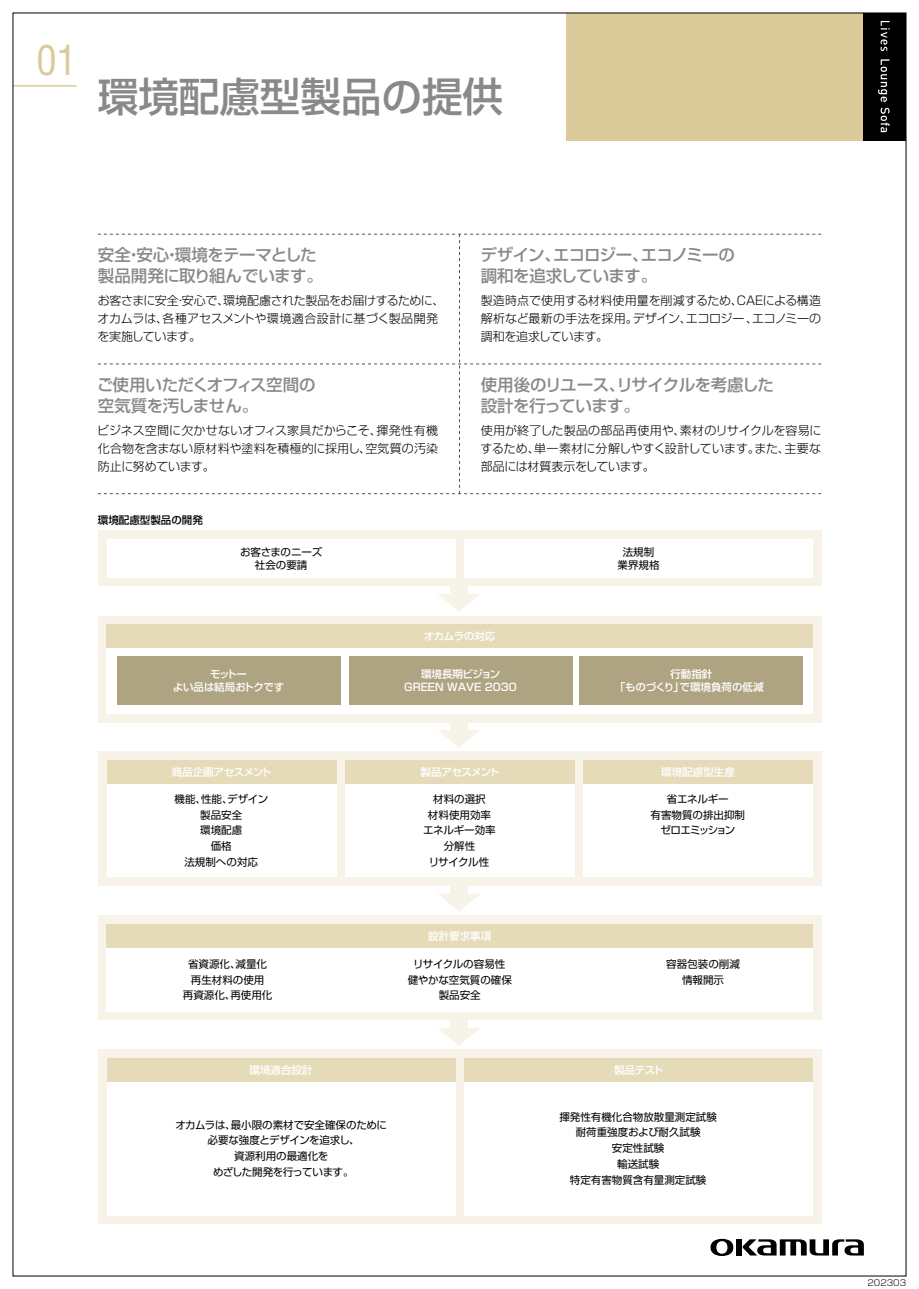
<style>
.page{position:relative;width:919px;height:1289px;background:#fff}
.page>*{position:absolute;margin:0;border:0;box-sizing:border-box;transform-origin:0 0}
.t1{font:500 40.5px "Shin Go Pro";color:#898989}
.t2{font:condensed 40.35px "Helvetica LT Std";color:#dbcb9b}
.t3{font:500 16.5px/21px "Shin Go Pro";letter-spacing:-.03em;color:#898989}
.t4{font:300 12px/18px "Shin Go Pro";letter-spacing:-.005em;color:#000}
.t5{font:300 12px/18px "Shin Go Pro";letter-spacing:.025em;color:#000}
.t6{font:300 12px/18px "Shin Go Pro";letter-spacing:-.035em;color:#000}
.t7{font:300 12px/18px "Shin Go Pro";letter-spacing:-.025em;color:#000}
.t8{font:300 12px "Shin Go Pro";letter-spacing:-.03em;color:#000}
.t9{font:10.5px/15.8px "Shin Go Pro";color:#000;text-align:center}
.t10{font:500 10.5px/13.5px "Shin Go Pro";color:#fff;text-align:center}
.t11{font:500 10.5px "Shin Go Pro";letter-spacing:-.035em;color:#fff}
.t12{font:500 10.5px/13.5px "Shin Go Pro";letter-spacing:-.03em;color:#fff;text-align:center}
.t13{font:10.5px "Shin Go Pro";letter-spacing:-.03em;color:#000}
.t14{font:10.5px "Shin Go Pro";letter-spacing:-.04em;color:#000}
.t15{font:500 10.5px "Shin Go Pro";color:#000}
.t16{font:500 10.5px "Shin Go Pro";letter-spacing:-.045em;color:#fff}
.t17{font:300 8.55px "Shin Go Pro";color:#000}
</style>
<div class="page">
<svg style="left:98px;top:234px;width:723px;height:260px"></svg>
<div style="left:98px;top:915px;width:723px;height:104px;background:#f7f3e8"></div>
<div style="left:98px;top:616px;width:723px;height:106px;background:#f7f3e8"></div>
<div style="left:107px;top:624px;width:705px;height:89px;background:#fff"></div>
<div style="left:98px;top:752px;width:723px;height:134px;background:#f7f3e8"></div>
<div style="left:107px;top:760px;width:229px;height:117px;background:#fff"></div>
<div style="left:345px;top:760px;width:229px;height:117px;background:#fff"></div>
<div style="left:583px;top:760px;width:229px;height:117px;background:#fff"></div>
<div style="left:107px;top:760px;width:229px;height:23px;background:#e6dbb9"></div>
<div style="left:345px;top:760px;width:229px;height:23px;background:#e6dbb9"></div>
<div style="left:583px;top:760px;width:229px;height:23px;background:#e6dbb9"></div>
<div style="left:107px;top:624px;width:705px;height:23px;background:#e6dbb9"></div>
<div style="left:107px;top:924px;width:705px;height:87px;background:#fff"></div>
<div style="left:107px;top:924px;width:705px;height:23px;background:#e6dbb9"></div>
<div style="left:98px;top:1049px;width:723px;height:175px;background:#f7f3e8"></div>
<div style="left:107px;top:1058px;width:348px;height:157px;background:#fff"></div>
<div style="left:464px;top:1058px;width:348px;height:157px;background:#fff"></div>
<div style="left:98px;top:530px;width:723px;height:56px;background:#f7f3e8"></div>
<div style="left:107px;top:539px;width:348px;height:38px;background:#fff"></div>
<div style="left:464px;top:539px;width:348px;height:38px;background:#fff"></div>
<div style="left:107px;top:1058px;width:348px;height:23px;background:#e6dbb9"></div>
<div style="left:464px;top:1058px;width:348px;height:23px;background:#e6dbb9"></div>
<svg style="left:438px;top:729px;width:42px;height:18px"></svg>
<div style="left:450px;top:719px;width:17px;height:13px;background:#f7f3e8"></div>
<svg style="left:438px;top:593px;width:42px;height:18px"></svg>
<div style="left:450px;top:583px;width:17px;height:13px;background:#f7f3e8"></div>
<svg style="left:439px;top:893px;width:41px;height:18px"></svg>
<div style="left:450px;top:883px;width:17px;height:13px;background:#f7f3e8"></div>
<svg style="left:438px;top:1027px;width:42px;height:18px"></svg>
<div style="left:450px;top:1017px;width:17px;height:13px;background:#f7f3e8"></div>
<div style="left:117px;top:656px;width:223px;height:49px;background:#afa482"></div>
<div style="left:349px;top:656px;width:223px;height:49px;background:#afa482"></div>
<div style="left:579px;top:656px;width:224px;height:49px;background:#afa482"></div>
<div style="left:735px;top:1239px;width:6px;height:16px;background:#000"></div>
<svg style="left:710px;top:1238px;width:23px;height:17px"></svg>
<svg style="left:742px;top:1239px;width:121px;height:16px"></svg>
<div style="left:566px;top:13px;width:297px;height:127px;background:#dbcb9b"></div>
<div style="left:863px;top:13px;width:43px;height:127px;background:#000"></div>
<svg style="left:880px;top:21px;width:9px;height:30px"></svg>
<svg style="left:878px;top:59px;width:11px;height:73px"></svg>
<hr style="left:13px;top:85px;width:64px;height:2px;background:#dbcb9b">
<h2 class="t2" style="left:36px;top:35px;width:42px">01</h2>
<h1 class="t1" style="left:98px;top:64px;width:407px">環境配慮型製品の提供</h1>
<h3 class="t3" style="left:98px;top:242px;width:220px">安全安心環境をテーマとした</h3>
<h3 class="t3" style="left:98px;top:242px;width:226px;text-indent:28px">・<br>製品開発に取り組んでいます。</h3>
<p class="t8" style="left:223px;top:291px;width:223px">環境配慮された製品をお届けするために、</p>
<h3 class="t3" style="left:164px;top:242px;width:18px">・</h3>
<p class="t4" style="left:98px;top:290px;width:133px">お客さまに安全安心で、</p>
<p class="t5" style="left:163px;top:290px;width:277px;text-indent:12px">・<br>各種アセスメントや環境適合設計に基づく製品開発</p>
<p class="t6" style="left:97px;top:308px;width:105px">オカムラは、<br>を実施しています。</p>
<h3 class="t3" style="left:97px;top:372px;width:220px">ご使用いただくオフィス空間の空気質を汚しません。</h3>
<h3 class="t3" style="left:480px;top:242px;width:178px">デザイン、<br>調和を追求しています。</h3>
<h3 class="t3" style="left:553px;top:242px;width:97px">エコロジー、</h3>
<h3 class="t3" style="left:641px;top:242px;width:96px">エコノミーの</h3>
<p class="t4" style="left:480px;top:290px;width:264px">製造時点で使用する材料使用量を削減するため、</p>
<p class="t6" style="left:736px;top:290px;width:86px">CAEによる構造</p>
<p class="t4" style="left:632px;top:308px;width:61px">デザイン、</p>
<p class="t4" style="left:686px;top:308px;width:74px">エコロジー、</p>
<p class="t4" style="left:480px;top:308px;width:159px">解析など最新の手法を採用。調和を追求しています。</p>
<h3 class="t3" style="left:480px;top:372px;width:295px">使用後のリユースリサイクルを考慮した</h3>
<p class="t4" style="left:752px;top:308px;width:71px">エコノミーの</p>
<h3 class="t3" style="left:480px;top:372px;width:161px;text-indent:128px">、設計を行っています。</h3>
<p class="t4" style="left:97px;top:420px;width:342px">ビジネス空間に欠かせないオフィス家具だからこそ、<br>化合物を含まない原材料や塗料を積極的に採用し空気質の汚染</p>
<p class="t4" style="left:359px;top:438px;width:13px">、</p>
<p class="t6" style="left:98px;top:456px;width:118px">防止に努めています。</p>
<p class="t4" style="left:376px;top:420px;width:63px">揮発性有機</p>
<p class="t5" style="left:480px;top:420px;width:206px">使用が終了した製品の部品再使用や、</p>
<p class="t4" style="left:680px;top:420px;width:143px">素材のリサイクルを容易に</p>
<p class="t4" style="left:784px;top:438px;width:38px">主要な</p>
<p class="t4" style="left:534px;top:438px;width:227px">単一素材に分解しやすく設計しています。</p>
<p class="t7" style="left:480px;top:438px;width:176px">するため、<br>部品には材質表示をしています。</p>
<p class="t4" style="left:754px;top:438px;width:37px">また、</p>
<p class="t15" style="left:98px;top:511px;width:107px">環境配慮型製品の開発</p>
<p class="t9" style="left:240px;top:543px;width:84px;line-height:13.5px">お客さまのニーズ社会の要請</p>
<p class="t9" style="left:617px;top:543px;width:43px;line-height:13.5px">法規制業界規格</p>
<p class="t11" style="left:424px;top:627px;width:73px">オカムラの対応</p>
<p class="t12" style="left:173px;top:666px;width:113px">モットー<br>よい品は結局おトクです</p>
<p class="t10" style="left:404px;top:666px;width:114px">環境長期ビジョン<br>GREEN WAVE 2030</p>
<p class="t10" style="left:679px;top:666px;width:85px;text-align:left;text-indent:-9px">行動指針<br>で環境負荷の低減</p>
<p class="t10" style="left:615px;top:679px;width:71px">「ものづくり」</p>
<p class="t11" style="left:172px;top:763px;width:101px">商品企画アセスメント</p>
<p class="t16" style="left:420px;top:763px;width:80px">製品アセスメント</p>
<p class="t10" style="left:661px;top:764px;width:75px">環境配慮型生産</p>
<p class="t9" style="left:227px;top:789px;width:42px">デザイン</p>
<p class="t9" style="left:175px;top:789px;width:33px">機能、</p>
<p class="t9" style="left:201px;top:789px;width:33px">性能、</p>
<p class="t9" style="left:200px;top:805px;width:43px">製品安全</p>
<p class="t9" style="left:200px;top:821px;width:43px">環境配慮</p>
<p class="t9" style="left:211px;top:837px;width:22px">価格</p>
<p class="t9" style="left:184px;top:852px;width:75px">法規制への対応</p>
<p class="t9" style="left:423px;top:789px;width:74px">材料の選択<br>材料使用効率エネルギー効率分解性<br>リサイクル性</p>
<p class="t9" style="left:650px;top:789px;width:96px">省エネルギー<br>有害物質の排出抑制ゼロエミッション</p>
<p class="t10" style="left:428px;top:927px;width:64px">設計要求事項</p>
<p class="t9" style="left:235px;top:954px;width:33px">減量化</p>
<p class="t9" style="left:188px;top:954px;width:54px">省資源化、</p>
<p class="t9" style="left:191px;top:970px;width:75px">再生材料の使用</p>
<p class="t9" style="left:230px;top:986px;width:43px">再使用化</p>
<p class="t9" style="left:183px;top:986px;width:54px">再資源化、</p>
<p class="t9" style="left:407px;top:954px;width:106px">リサイクルの容易性健やかな空気質の確保製品安全</p>
<p class="t9" style="left:666px;top:954px;width:75px">容器包装の削減情報開示</p>
<p class="t10" style="left:249px;top:1061px;width:64px">環境適合設計</p>
<p class="t9" style="left:231px;top:1115px;width:158px">最小限の素材で安全確保のために</p>
<p class="t9" style="left:175px;top:1115px;width:62px">オカムラは、</p>
<p class="t13" style="left:207px;top:1131px;width:154px">必要な強度とデザインを追求し、</p>
<p class="t9" style="left:234px;top:1146px;width:96px">資源利用の最適化を</p>
<p class="t14" style="left:213px;top:1163px;width:142px">めざした開発を行っています。</p>
<p class="t10" style="left:614px;top:1061px;width:51px">製品テスト</p>
<p class="t9" style="left:559px;top:1107px;width:159px">揮発性有機化合物放散量測定試験耐荷重強度および耐久試験<br>安定性試験<br>輸送試験<br>特定有害物質含有量測定試験</p>
<p class="t17" style="left:867px;top:1275px;width:40px">202303</p>
</div>
